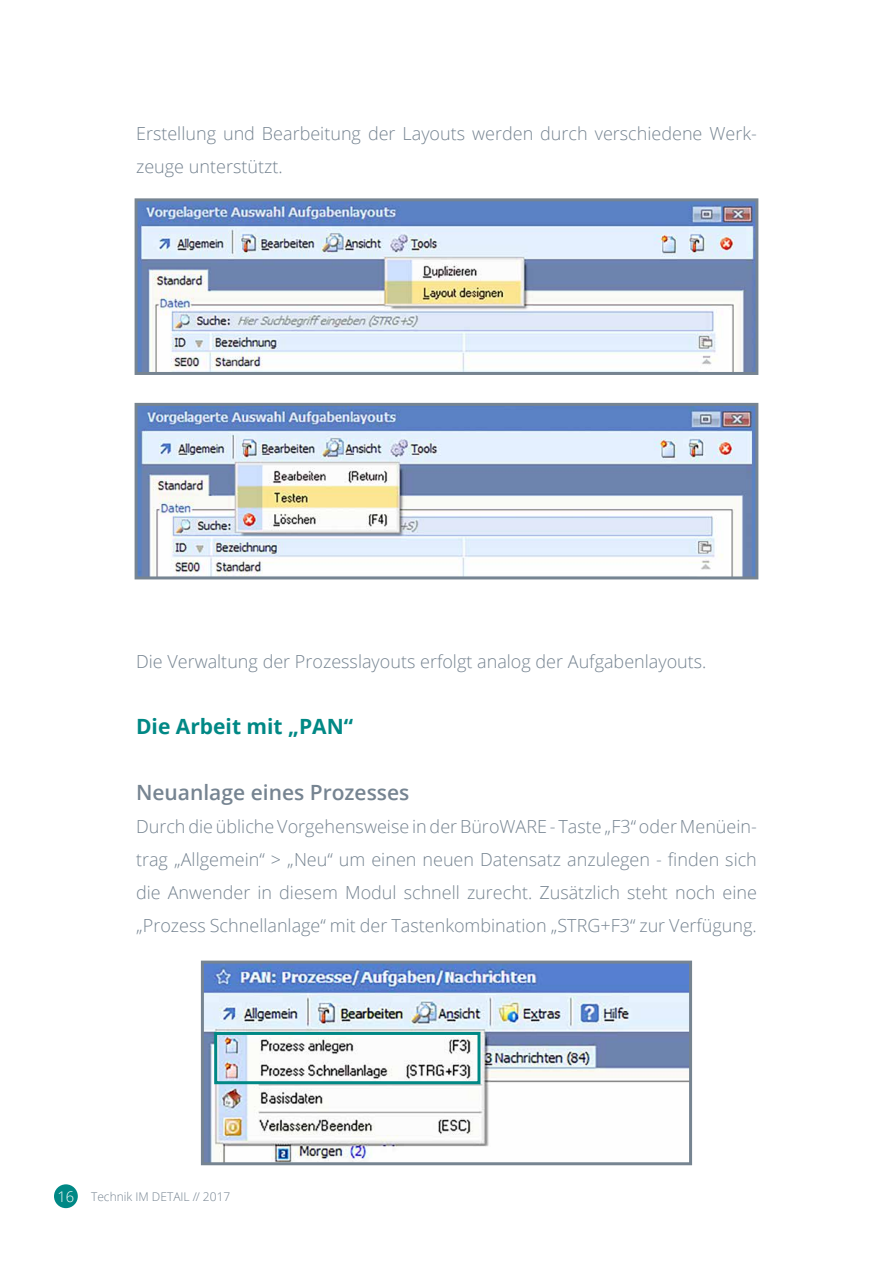
<style>
.page{position:relative;width:893px;height:1263px;background:#fff}
.page>*{position:absolute;margin:0;border:0;box-sizing:border-box;transform-origin:0 0}
.t1{font:600 21px "Open Sans";color:#768491}
.t2{font:700 21px "Open Sans";color:#008885}
.t3{font:300 18px/33px "Open Sans";color:#768491}
.t4{font:300 12px "Open Sans";color:#768491}
.s1{font-size:14.7px;color:#fff}
</style>
<div class="page">
<div style="left:54px;top:1184px;width:24px;height:24px;background:#008885;border-radius:50%"></div>
<img style="left:139px;top:202px;width:615px;height:169px">
<div style="left:135px;top:198px;width:623px;height:177px;border:3px solid #768491"></div>
<img style="left:139px;top:407px;width:615px;height:168px">
<div style="left:135px;top:403px;width:623px;height:176px;border:3px solid #768491"></div>
<img style="left:205px;top:964px;width:483px;height:197px">
<div style="left:201px;top:960px;width:491px;height:205px;border:3px solid #768491"></div>
<div style="left:214px;top:1032px;width:266px;height:52px;border:3px solid #008885"></div>
<p class="t3" style="left:136px;top:117px;width:622px">Erstellung und Bearbeitung der Layouts werden durch verschiedene Werk&shy;zeuge unterstützt.</p>
<p class="t3" style="left:136px;top:645px;width:572px">Die Verwaltung der Prozesslayouts erfolgt analog der Aufgabenlayouts.</p>
<p class="t2" style="left:136px;top:712px;width:219px">Die Arbeit mit „PAN“</p>
<p class="t1" style="left:136px;top:778px;width:275px">Neuanlage eines Prozesses</p>
<p class="t3" style="left:136px;top:810px;width:622px;text-align:justify">Durch die übliche Vorgehensweise in der BüroWARE - Taste „F3“ oder Menüein&shy;trag „Allgemein“ &gt; „Neu“ um einen neuen Datensatz anzulegen - finden sich die Anwender in diesem Modul schnell zurecht. Zusätzlich steht noch eine „Prozess Schnellanlage“ mit der Tastenkombination „STRG+F3“ zur Verfügung.</p>
<p class="t4" style="left:58px;top:1188px;width:174px"><span class="s1">16</span> Technik IM DETAIL // 2017</p>
</div>
